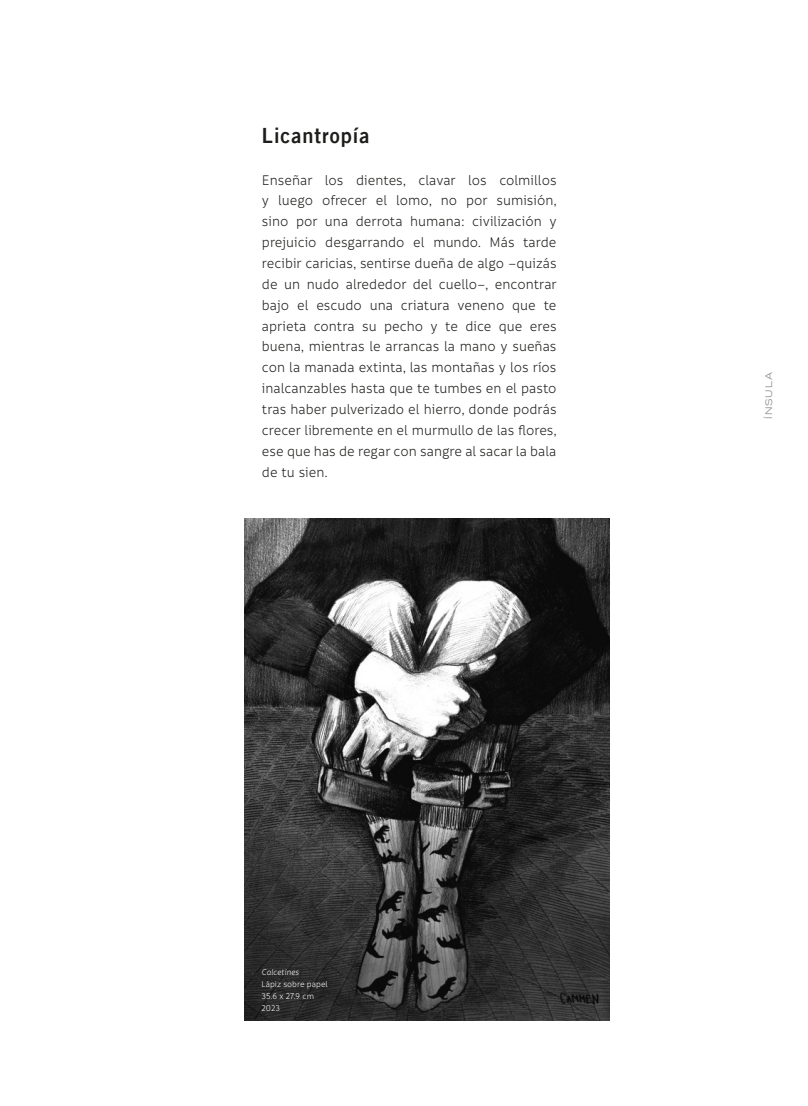
<style>
.page{position:relative;width:808px;height:1106px;background:#fff}
.page>*{position:absolute;margin:0;border:0;box-sizing:border-box;transform-origin:0 0}
.Títulos_poesía{font:21px "Trade Gothic LT Bold Two";letter-spacing:.05em;color:#1d1d1b;scale:.95 1}
.Cuerpo_de_texto_sin{font:15px/20.9px "Informative";color:#1d1d1b;text-align:justify;scale:.95 1}
.Pies_de_fotos{font:9px "Informative";color:#fff;scale:.95 1}
.Pies_de_fotos-2{font:italic 9px "Informative";color:#fff;scale:.95 1}
.t1{font:expanded 9px "Trade Gothic LT";letter-spacing:.1em;color:#939292}
</style>
<div class="page">
<img style="left:244px;top:519px;width:365px;height:501px">
<p class="Títulos_poesía" style="left:262px;top:122px;width:115px">Licantropía</p>
<p class="Cuerpo_de_texto_sin" style="left:262px;top:170px;width:312px">Enseñar los dientes, clavar los colmillos y luego ofrecer el lomo, no por sumisión, sino por una derrota humana: civilización y prejuicio desgarrando el mundo. Más tarde recibir caricias, sentirse dueña de algo –quizás de un nudo alrededor del cuello–, encontrar bajo el escudo una criatura veneno que te aprieta contra su pecho y te dice que eres buena, mientras le arrancas la mano y sueñas con la manada extinta, las montañas y los ríos inalcanzables hasta que te tumbes en el pasto tras haber pulverizado el hierro, donde podrás crecer libremente en el murmullo de las flores, ese que has de regar con sangre al sacar la bala de tu sien.</p>
<p class="Pies_de_fotos-2" style="left:261px;top:967px;width:41px">Calcetines</p>
<p class="Pies_de_fotos" style="left:261px;top:979px;width:71px">Lápiz sobre papel</p>
<p class="Pies_de_fotos" style="left:261px;top:991px;width:57px">35.6 x 27.9 cm</p>
<p class="Pies_de_fotos" style="left:261px;top:1003px;width:21px">2023</p>
<p class="t1" style="left:763px;top:419px;width:48px;rotate:-90deg">ÍNSULA</p>
</div>
